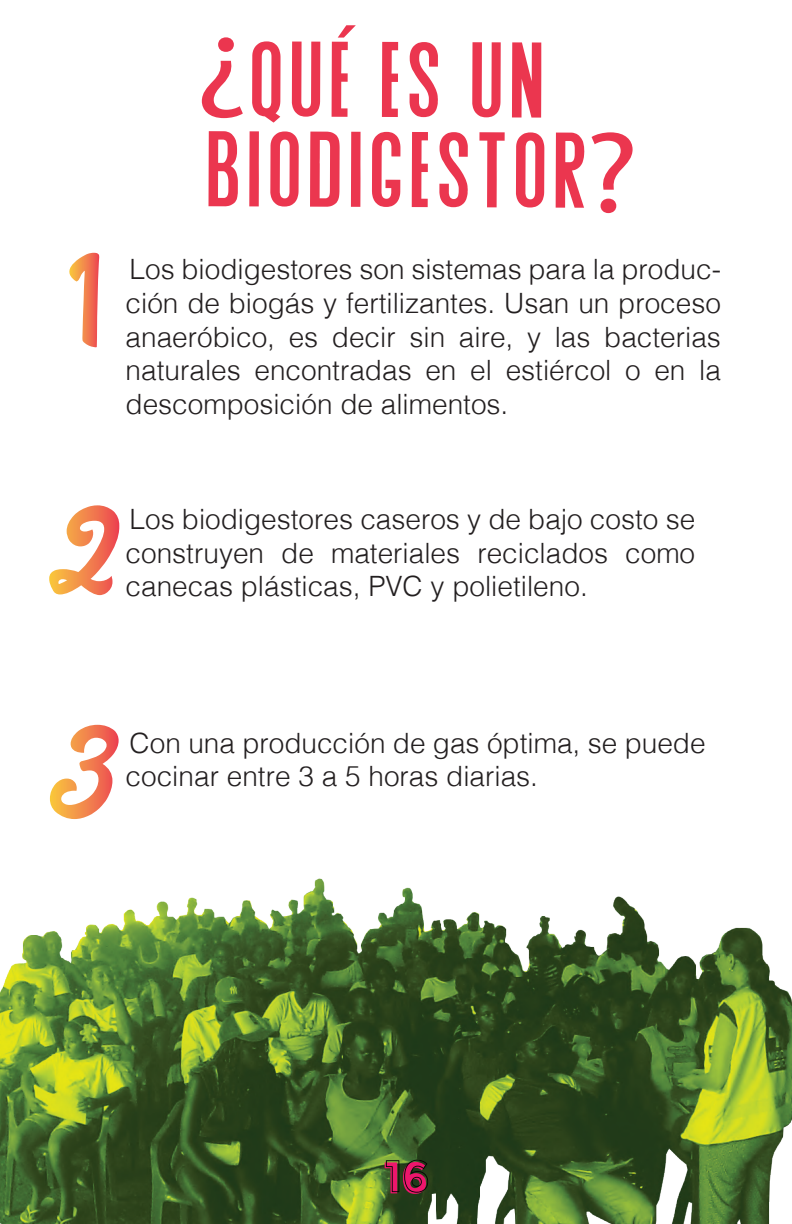
<style>
.page{position:relative;width:792px;height:1224px;background:#fff}
.page>*{position:absolute;margin:0;border:0;box-sizing:border-box;transform-origin:0 0}
.t1{font:116px "Myriad Pro";color:#eb364f;scale:1.14 1}
.t2{font:92px/90px "Agrem";letter-spacing:.045em;color:#eb364f;text-align:center;scale:1.14 1}
.t3{font:86px "Myriad Pro";color:#eb364f;scale:1.14 1}
.t4{font:300 28px/33.6px "Helvetica";color:#231f20;text-align:justify}
</style>
<div class="page">
<svg style="left:69px;top:253px;width:30px;height:95px"></svg>
<svg style="left:49px;top:505px;width:70px;height:90px"></svg>
<svg style="left:50px;top:725px;width:69px;height:94px"></svg>
<img style="left:0;top:878px;width:792px;height:346px">
<svg style="left:385px;top:1160px;width:43px;height:34px"></svg>
<h3 class="t3" style="left:328px;top:3px;width:27px">´</h3>
<h1 class="t1" style="left:250px;top:149px;width:49px;rotate:-180deg">?</h1>
<h2 class="t2" style="left:205px;top:37px;width:337px">QUE es UN<br>BIODIGESTOR</h2>
<h1 class="t1" style="left:585px;top:101px;width:49px">?</h1>
<p class="t4" style="left:126px;top:251px;width:597px">Los biodigestores son sistemas para la produc&shy;ción de biogás y fertilizantes. Usan un proceso anaeróbico, es decir sin aire, y las bacterias naturales encontradas en el estiércol o en la descomposición de alimentos.</p>
<p class="t4" style="left:126px;top:500px;width:571px">Los biodigestores caseros y de bajo costo se construyen de materiales reciclados como canecas plásticas, PVC y polietileno.</p>
<p class="t4" style="left:126px;top:724px;width:581px">Con una producción de gas óptima, se puede cocinar entre 3 a 5 horas diarias.</p>
</div>
